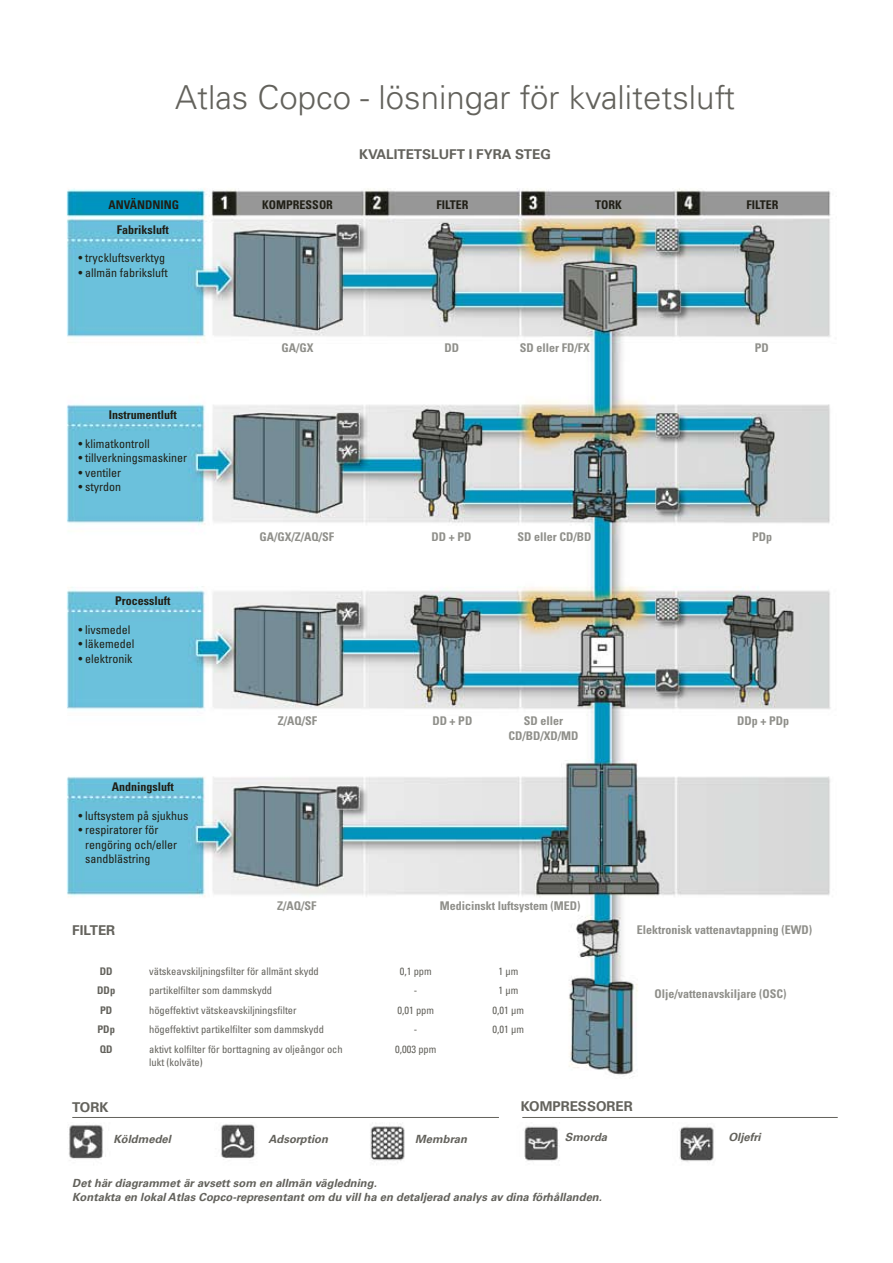
<style>
.page{position:relative;width:893px;height:1263px;background:#fff}
.page>*{position:absolute;margin:0;border:0;box-sizing:border-box;transform-origin:0 0}
.t1{font:300 33px "Univers LT Std";color:#63625c}
.t2{font:700 13.5px "Univers LT Std";color:#63625c}
.t3{font:condensed 12px/14.4px "Univers LT Std";color:#201f16}
.t4{font:700 condensed 12px/14.4px "Univers LT Std";color:#8f8f8a;text-align:center}
.t5{font:700 condensed 12px "Univers LT Std";color:#201f16}
.t6{font:italic 700 11.25px/13.5px "Univers LT Std";color:#63625c}
.t7{font:condensed 10.5px/12.6px "Univers LT Std";color:#63625c}
.t8{font:700 condensed 10.5px "Univers LT Std";color:#63625c}
</style>
<div class="page">
<img style="left:66px;top:188px;width:765px;height:975px">
<hr style="left:72px;top:1117px;width:427px;height:1px;background:#63625c">
<hr style="left:522px;top:1117px;width:316px;height:1px;background:#63625c">
<h1 class="t1" style="left:175px;top:77px;width:561px">Atlas Copco - lösningar för kvalitetsluft</h1>
<p class="t5" style="left:108px;top:197px;width:38px">Användn</p>
<p class="t5" style="left:161px;top:197px;width:12px">ing</p>
<p class="t5" style="left:117px;top:222px;width:53px">Fabriksluft</p>
<p class="t3" style="left:79px;top:251px;width:88px">• tryckluftsverktyg</p>
<p class="t3" style="left:79px;top:265px;width:91px">• allmän fabriksluft</p>
<p class="t5" style="left:109px;top:407px;width:70px">Instrumentluft</p>
<p class="t3" style="left:79px;top:436px;width:73px">• klimatkontroll</p>
<p class="t3" style="left:79px;top:451px;width:110px">• tillverkningsmaskiner</p>
<p class="t3" style="left:79px;top:465px;width:44px">• ventiler</p>
<p class="t3" style="left:79px;top:479px;width:44px">• styrdon</p>
<p class="t5" style="left:115px;top:594px;width:57px">Processluft</p>
<p class="t3" style="left:79px;top:622px;width:53px">• livsmedel</p>
<p class="t3" style="left:79px;top:637px;width:57px">• läkemedel</p>
<p class="t3" style="left:79px;top:651px;width:55px">• elektronik</p>
<p class="t5" style="left:112px;top:779px;width:64px">Andningsluft</p>
<p class="t3" style="left:79px;top:808px;width:111px">• luftsystem på sjukhus</p>
<p class="t3" style="left:85px;top:823px;width:93px;text-indent:-6px">• respiratorer för rengöring och/eller sandblästring</p>
<p class="t2" style="left:72px;top:922px;width:41px">FILTER</p>
<p class="t2" style="left:359px;top:146px;width:191px">KVALITETSLUFT I FYRA STEG</p>
<p class="t5" style="left:262px;top:197px;width:16px">Kompr</p>
<p class="t5" style="left:300px;top:197px;width:14px">essor</p>
<p class="t5" style="left:437px;top:197px;width:31px">Filter</p>
<p class="t5" style="left:595px;top:197px;width:14px">Tork</p>
<p class="t5" style="left:746px;top:197px;width:31px">Filter</p>
<p class="t4" style="left:281px;top:340px;width:34px">GA/GX</p>
<p class="t4" style="left:444px;top:340px;width:16px">DD</p>
<p class="t4" style="left:520px;top:340px;width:71px">SD eller FD/FX</p>
<p class="t4" style="left:755px;top:340px;width:16px">PD</p>
<p class="t4" style="left:259px;top:529px;width:76px">GA/GX/Z/AQ/SF</p>
<p class="t4" style="left:432px;top:529px;width:41px">DD + PD</p>
<p class="t4" style="left:517px;top:529px;width:76px">SD eller CD/BD</p>
<p class="t4" style="left:752px;top:529px;width:22px">PDp</p>
<p class="t4" style="left:278px;top:714px;width:41px">Z/AQ/SF</p>
<p class="t4" style="left:432px;top:714px;width:41px">DD + PD</p>
<p class="t4" style="left:509px;top:714px;width:72px">SD eller<br>CD/BD/XD/MD</p>
<p class="t4" style="left:737px;top:714px;width:53px">DDp + PDp</p>
<p class="t4" style="left:277px;top:899px;width:41px">Z/AQ/SF</p>
<p class="t4" style="left:440px;top:899px;width:142px">Medicinskt luftsystem (MED)</p>
<p class="t4" style="left:637px;top:922px;width:177px">Elektronisk vattenavtappning (EWD)</p>
<p class="t8" style="left:100px;top:964px;width:14px">DD</p>
<p class="t7" style="left:149px;top:964px;width:171px">vätskeavskiljningsfilter för allmänt skydd</p>
<p class="t7" style="left:400px;top:964px;width:34px">0,1 ppm</p>
<p class="t7" style="left:498px;top:964px;width:21px">1 µm</p>
<p class="t8" style="left:97px;top:984px;width:20px">DDp</p>
<p class="t7" style="left:149px;top:984px;width:125px">partikelfilter som dammskydd</p>
<p class="t7" style="left:414px;top:984px;width:5px">-</p>
<p class="t7" style="left:498px;top:984px;width:21px">1 µm</p>
<p class="t8" style="left:100px;top:1004px;width:14px">PD</p>
<p class="t7" style="left:149px;top:1004px;width:149px">högeffektivt vätskeavskiljningsfilter</p>
<p class="t7" style="left:397px;top:1004px;width:38px">0,01 ppm</p>
<p class="t7" style="left:493px;top:1004px;width:33px">0,01 µm</p>
<p class="t8" style="left:97px;top:1023px;width:19px">PDp</p>
<p class="t7" style="left:149px;top:1023px;width:176px">högeffektivt partikelfilter som dammskydd</p>
<p class="t7" style="left:414px;top:1023px;width:5px">-</p>
<p class="t7" style="left:493px;top:1023px;width:33px">0,01 µm</p>
<p class="t8" style="left:100px;top:1043px;width:14px">QD</p>
<p class="t7" style="left:149px;top:1043px;width:195px">aktivt kolfilter för borttagning av oljeångor och lukt (kolväte)</p>
<p class="t7" style="left:395px;top:1043px;width:43px">0,003 ppm</p>
<p class="t2" style="left:72px;top:1099px;width:37px">TORK</p>
<p class="t2" style="left:521px;top:1098px;width:11px">KOMP</p>
<p class="t2" style="left:561px;top:1098px;width:19px">RESSO</p>
<p class="t2" style="left:606px;top:1098px;width:28px">RER</p>
<p class="t6" style="left:114px;top:1132px;width:59px">Köldmedel</p>
<p class="t6" style="left:565px;top:1131px;width:44px">Smorda</p>
<p class="t6" style="left:269px;top:1132px;width:61px">Adsorption</p>
<p class="t6" style="left:415px;top:1132px;width:53px">Membran</p>
<p class="t6" style="left:72px;top:1176px;width:531px">Det här diagrammet är avsett som en allmän vägledning.<br>Kontakta en lokal Atlas Copco-representant om du vill ha en detaljerad analys av dina förhållanden.</p>
<p class="t4" style="left:654px;top:986px;width:134px">Olje/vattenavskiljare (OSC)</p>
<p class="t6" style="left:729px;top:1131px;width:34px">Oljefri</p>
</div>
